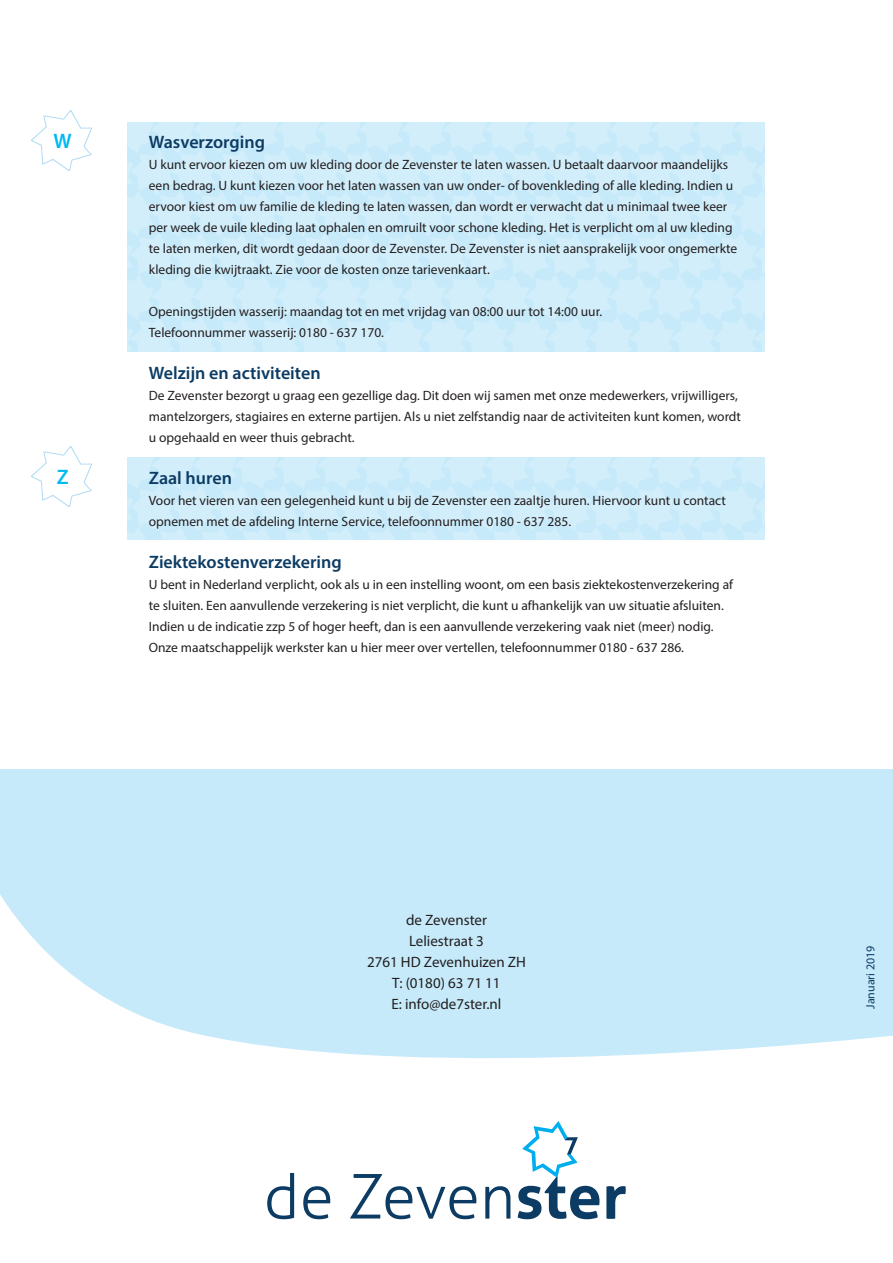
<style>
.page{position:relative;width:893px;height:1263px;background:#fff}
.page>*{position:absolute;margin:0;border:0;box-sizing:border-box;transform-origin:0 0}
.t1{font:600 21px "Myriad Pro";color:#00baf1}
.t2{font:600 18px "Myriad Pro";color:#0c3b63}
.t3{font:15px "Myriad Pro";color:#231f20}
.t4{font:13.5px/21px "Myriad Pro";color:#231f20}
.t5{font:12px "Myriad Pro";color:#0c3b63}
</style>
<div class="page">
<svg style="left:128px;top:458px;width:637px;height:82px;background:#cdecfa"></svg>
<svg style="left:128px;top:122px;width:637px;height:229px;background:#ceecfa"></svg>
<div style="left:0;top:770px;width:893px;height:323px;background:#c6eafa"></div>
<svg style="left:0;top:895px;width:893px;height:325px;fill:#fff"></svg>
<svg style="left:267px;top:1173px;width:27px;height:46px"></svg>
<svg style="left:303px;top:1186px;width:27px;height:33px"></svg>
<svg style="left:350px;top:1174px;width:126px;height:45px"></svg>
<svg style="left:485px;top:1186px;width:25px;height:32px"></svg>
<svg style="left:518px;top:1121px;width:81px;height:98px"></svg>
<svg style="left:606px;top:1186px;width:20px;height:33px"></svg>
<img style="left:31px;top:111px;width:60px;height:60px">
<img style="left:31px;top:447px;width:60px;height:60px">
<p class="t1" style="left:54px;top:127px;width:20px">W</p>
<p class="t1" style="left:57px;top:463px;width:13px">Z</p>
<p class="t2" style="left:149px;top:130px;width:118px">Wasverzorging</p>
<p class="t4" style="left:149px;top:154px;width:590px">U kunt ervoor kiezen om uw kleding door de Zevenster te laten wassen. U betaalt daarvoor maandelijks een bedrag. U kunt kiezen voor het laten wassen van uw onder- of bovenkleding of alle kleding. Indien u ervoor kiest om uw familie de kleding te laten wassen, dan wordt er verwacht dat u minimaal twee keer per week de vuile kleding laat ophalen en omruilt voor schone kleding. Het is verplicht om al uw kleding te laten merken, dit wordt gedaan door de Zevenster. De Zevenster is niet aansprakelijk voor ongemerkte kleding die kwijtraakt. Zie voor de kosten onze tarievenkaart.</p>
<p class="t4" style="left:149px;top:301px;width:455px">Openingstijden wasserij: maandag tot en met vrijdag van 08:00 uur tot 14:00 uur.<br>Telefoonnummer wasserij: 0180 - 637 170.</p>
<p class="t2" style="left:149px;top:361px;width:173px">Welzijn en activiteiten</p>
<p class="t4" style="left:149px;top:385px;width:594px">De Zevenster bezorgt u graag een gezellige dag. Dit doen wij samen met onze medewerkers, vrijwilligers, mantelzorgers, stagiaires en externe partijen. Als u niet zelfstandig naar de activiteiten kunt komen, wordt u opgehaald en weer thuis gebracht.</p>
<p class="t2" style="left:149px;top:466px;width:85px">Zaal huren</p>
<p class="t4" style="left:149px;top:490px;width:579px">Voor het vieren van een gelegenheid kunt u bij de Zevenster een zaaltje huren. Hiervoor kunt u contact opnemen met de afdeling Interne Service, telefoonnummer 0180 - 637 285.</p>
<p class="t2" style="left:149px;top:550px;width:194px">Ziektekostenverzekering</p>
<p class="t4" style="left:149px;top:574px;width:586px">U bent in Nederland verplicht, ook als u in een instelling woont, om een basis ziektekostenverzekering af te sluiten. Een aanvullende verzekering is niet verplicht, die kunt u afhankelijk van uw situatie afsluiten.</p>
<p class="t4" style="left:149px;top:616px;width:566px">Indien u de indicatie zzp 5 of hoger heeft, dan is een aanvullende verzekering vaak niet (meer) nodig.<br>Onze maatschappelijk werkster kan u hier meer over vertellen, telefoonnummer 0180 - 637 286.</p>
<p class="t3" style="left:406px;top:910px;width:82px">de Zevenster</p>
<p class="t3" style="left:409px;top:931px;width:76px">Leliestraat 3</p>
<p class="t3" style="left:367px;top:952px;width:160px">2761 HD Zevenhuizen ZH</p>
<p class="t3" style="left:392px;top:973px;width:110px">T: (0180) 63 71 11</p>
<p class="t3" style="left:391px;top:994px;width:112px">E: info@de7ster.nl</p>
<p class="t5" style="left:863px;top:1009px;width:65px;rotate:-90deg">Januari 2019</p>
</div>
